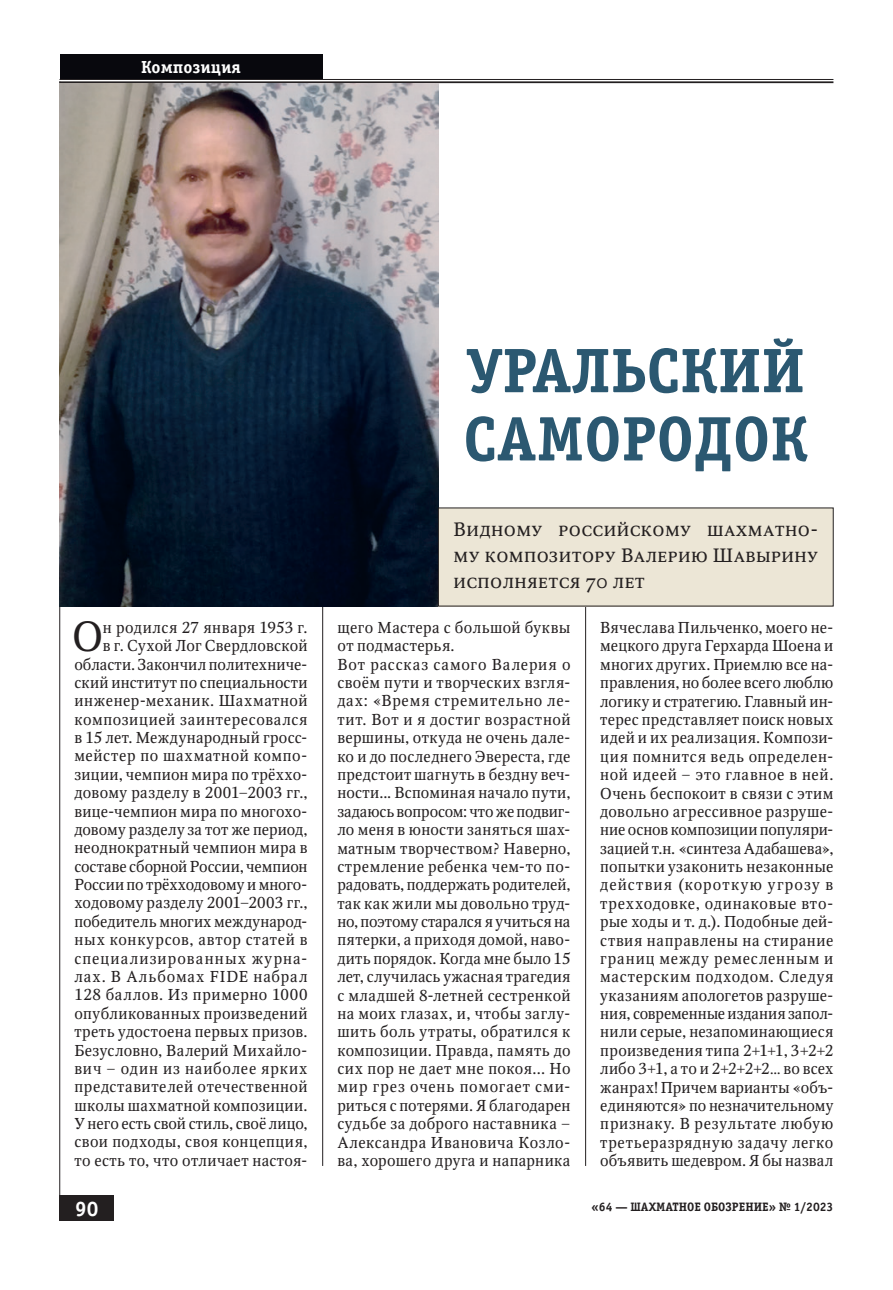
<style>
.page{position:relative;width:893px;height:1290px;background:#fff}
.page>*{position:absolute;margin:0;border:0;box-sizing:border-box;transform-origin:0 0}
.t1{font:700 63px/68.2px "Officina Serif C";color:#2b5871}
.t2{font:42px "Octava C";color:#231f20}
.t3{font:700 21px "Officina Serif C";color:#fff}
.t4{font:19.25px/26.2px "Octava SCC";letter-spacing:.02em;color:#231f20;text-align:justify}
.t5{font:700 17.5px "Officina Serif C";color:#fff}
.t6{font:15.75px/18.4px "Octava C";letter-spacing:.025em;color:#231f20;text-align:right}
.t7{font:700 12.25px "Officina Serif C";color:#231f20}
</style>
<div class="page">
<div style="left:60px;top:1195px;width:54px;height:26px;background:#231f20"></div>
<hr style="left:59px;top:81px;width:1px;height:1140px;background:#231f20">
<hr style="left:60px;top:79px;width:773px;height:1px;background:#231f20">
<hr style="left:60px;top:81px;width:773px;height:2px;background:#231f20">
<hr style="left:322px;top:551px;width:1px;height:615px;background:#231f20">
<hr style="left:585px;top:551px;width:1px;height:615px;background:#231f20">
<img style="left:60px;top:83px;width:378px;height:523px">
<div style="left:60px;top:55px;width:262px;height:24px;background:#08080d"></div>
<div style="left:438px;top:508px;width:395px;height:98px;background:#ece6d6"></div>
<p class="t5" style="left:141px;top:58px;width:101px">Композиция</p>
<h1 class="t1" style="left:463px;top:338px;width:346px">УРАЛЬСКИЙ<br>САМОРОДОК</h1>
<p class="t4" style="left:454px;top:516px;width:366px">Видному российскому шахматно&shy;му композитору Валерию Шавырину исполняется 70 лет</p>
<p class="t6" style="left:74px;top:618px;width:235px">н родился 27 января 1953 г.<br>в г. Сухой Лог Свердловской области. Закончил политехниче&shy;ский институт по специальности инженер-механик. Шахматной композицией заинтересовался в 15 лет. Международный гросс&shy;мейстер по шахматной компо&shy;зиции, чемпион мира по трёххо&shy;довому разделу в 2001–2003 гг., вице-чемпион мира по многохо&shy;довому разделу за тот же период, неоднократный чемпион мира в составе сборной России, чемпион<br>России по трёхходовому и много&shy;ходовому разделу 2001–2003 гг., победитель многих международ&shy;ных конкурсов, автор статей в специализированных журна&shy;лах. В Альбомах FIDE набрал<br>128 баллов. Из примерно 1000 опубликованных произведений треть удостоена первых призов.<br>Безусловно, Валерий Михайло&shy;вич – один из наиболее ярких представителей отечественной школы шахматной композиции.<br>У него есть свой стиль, своё лицо, свои подходы, своя концепция, то есть то, что отличает настоя-</p>
<p class="t6" style="left:337px;top:619px;width:235px;text-align:left">щего Мастера с большой буквы от подмастерья.<br>Вот рассказ самого Валерия о своём пути и творческих взгля&shy;дах: «Время стремительно ле&shy;тит. Вот и я достиг возрастной вершины, откуда не очень дале&shy;ко и до последнего Эвереста, где предстоит шагнуть в бездну веч&shy;ности... Вспоминая начало пути, задаюсь вопросом: что же подвиг&shy;ло меня в юности заняться шах&shy;матным творчеством? Наверно, стремление ребенка чем-то по&shy;радовать, поддержать родителей, так как жили мы довольно труд&shy;но, поэтому старался я учиться на пятерки, а приходя домой, наво&shy;дить порядок. Когда мне было 15 лет, случилась ужасная трагедия с младшей 8-летней сестренкой на моих глазах, и, чтобы заглу&shy;шить боль утраты, обратился к композиции. Правда, память до сих пор не дает мне покоя... Но мир грез очень помогает сми&shy;риться с потерями. Я благодарен судьбе за доброго наставника –<br>Александра Ивановича Козло&shy;ва, хорошего друга и напарника</p>
<p class="t6" style="left:600px;top:619px;width:235px;text-align:justify">Вячеслава Пильченко, моего не&shy;мецкого друга Герхарда Шоена и многих других. Приемлю все на&shy;правления, но более всего люблю логику и стратегию. Главный ин&shy;терес представляет поиск новых идей и их реализация. Компози&shy;ция помнится ведь определен&shy;ной идеей – это главное в ней.<br>Очень беспокоит в связи с этим довольно агрессивное разруше&shy;ние основ композиции популяри&shy;зацией т.н. «синтеза Адабашева», попытки узаконить незаконные действия (короткую угрозу в трехходовке, одинаковые вто&shy;рые ходы и т. д.). Подобные дей&shy;ствия направлены на стирание границ между ремесленным и мастерским подходом. Следуя указаниям апологетов разруше&shy;ния, современные издания запол&shy;нили серые, незапоминающиеся произведения типа 2+1+1, 3+2+2 либо 3+1, а то и 2+2+2+2… во всех жанрах! Причем варианты «объ&shy;единяются» по незначительному признаку. В результате любую третьеразрядную задачу легко объявить шедевром. Я бы назвал</p>
<h2 class="t2" style="left:72px;top:613px;width:33px">О</h2>
<h3 class="t3" style="left:75px;top:1196px;width:25px">90</h3>
<p class="t7" style="left:591px;top:1200px;width:243px">«64 — ШАХМАТНОЕ ОБОЗРЕНИЕ» № 1/2023</p>
</div>
